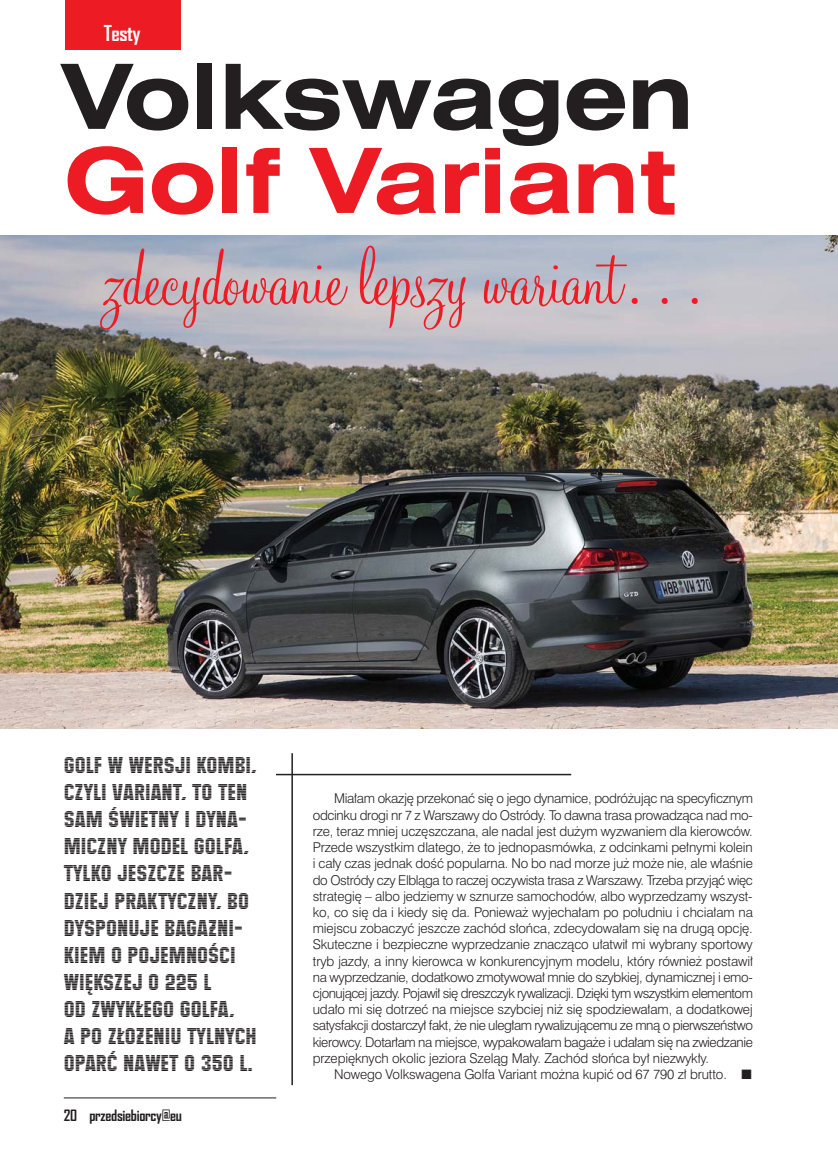
<style>
.page{position:relative;width:838px;height:1149px;background:#fff}
.page>*{position:absolute;margin:0;border:0;box-sizing:border-box;transform-origin:0 0}
.t1{font:90px "Monterey EU";letter-spacing:-.01em;color:#ed1c24}
.t2{font:700 90px "Swis 721 Ex EU";letter-spacing:-.01em;color:#ed1c24}
.t3{font:700 90px "Swis 721 Ex EU";letter-spacing:-.01em;color:#231f20}
.t4{font:22.5px/27px "Maximus EU";color:#231f20}
.t5{font:700 21px "Agency FB";letter-spacing:-.02em;color:#fff}
.t6{font:700 15px "Agency FB";letter-spacing:-.02em;color:#231f20}
.t7{font:13.5px/16.2px "Swis 721 Lt EU";letter-spacing:-.01em;color:#231f20;text-align:justify}
</style>
<div class="page">
<img style="left:0;top:236px;width:838px;height:491px">
<hr style="left:64px;top:1097px;width:212px;height:1px;background:#231f20">
<div style="left:65px;top:0;width:116px;height:50px;background:#ed1c24"></div>
<hr style="left:291px;top:753px;width:2px;height:331px;background:#231f20">
<hr style="left:276px;top:773px;width:295px;height:2px;background:#231f20">
<h3 class="t5" style="left:104px;top:21px;width:39px">Testy</h3>
<h1 class="t3" style="left:64px;top:64px;width:631px">Volkswagen</h1>
<h1 class="t2" style="left:64px;top:148px;width:614px">Golf Variant</h1>
<h1 class="t1" style="left:103px;top:248px;width:608px">zdecydowanie lepszy wariant…</h1>
<h2 class="t4" style="left:64px;top:751px;width:194px">GOLF W WERSJI KOMBI,<br>CZYLI VARIANT, TO TEN<br>SAM ŚWIETNY I DYNA-<br>MICZNY MODEL GOLFA,<br>TYLKO JESZCZE BAR-<br>DZIEJ PRAKTYCZNY, BO<br>DYSPONUJE BAGAŻNI-<br>KIEM O POJEMNOŚCI<br>WIĘKSZEJ O 225 L<br>OD ZWYKŁEGO GOLFA,<br>A PO ZŁOŻENIU TYLNYCH<br>OPARĆ NAWET O 350 L.</h2>
<p class="t6" style="left:64px;top:1106px;width:120px">20 przedsiebiorcy@eu</p>
<p class="t7" style="left:313px;top:791px;width:441px;text-indent:21px">Miałam okazję przekonać się o jego dynamice, podróżując na specyficznym odcinku drogi nr 7 z Warszawy do Ostródy. To dawna trasa prowadząca nad mo&shy;rze, teraz mniej uczęszczana, ale nadal jest dużym wyzwaniem dla kierowców.<br>Przede wszystkim dlatego, że to jednopasmówka, z odcinkami pełnymi kolein i cały czas jednak dość popularna. No bo nad morze już może nie, ale właśnie do Ostródy czy Elbląga to raczej oczywista trasa z Warszawy. Trzeba przyjąć więc strategię – albo jedziemy w sznurze samochodów, albo wyprzedzamy wszyst&shy;ko, co się da i kiedy się da. Ponieważ wyjechałam po południu i chciałam na miejscu zobaczyć jeszcze zachód słońca, zdecydowałam się na drugą opcję.<br>Skuteczne i bezpieczne wyprzedzanie znacząco ułatwił mi wybrany sportowy tryb jazdy, a inny kierowca w konkurencyjnym modelu, który również postawił na wyprzedzanie, dodatkowo zmotywował mnie do szybkiej, dynamicznej i emo&shy;cjonującej jazdy. Pojawił się dreszczyk rywalizacji. Dzięki tym wszystkim elementom udało mi się dotrzeć na miejsce szybciej niż się spodziewałam, a dodatkowej satysfakcji dostarczył fakt, że nie uległam rywalizującemu ze mną o pierwszeństwo kierowcy. Dotarłam na miejsce, wypakowałam bagaże i udałam się na zwiedzanie przepięknych okolic jeziora Szeląg Mały. Zachód słońca był niezwykły.</p>
<p class="t7" style="left:334px;top:1067px;width:419px">Nowego Volkswagena Golfa Variant można kupić od 67 790 zł brutto. ■</p>
</div>
